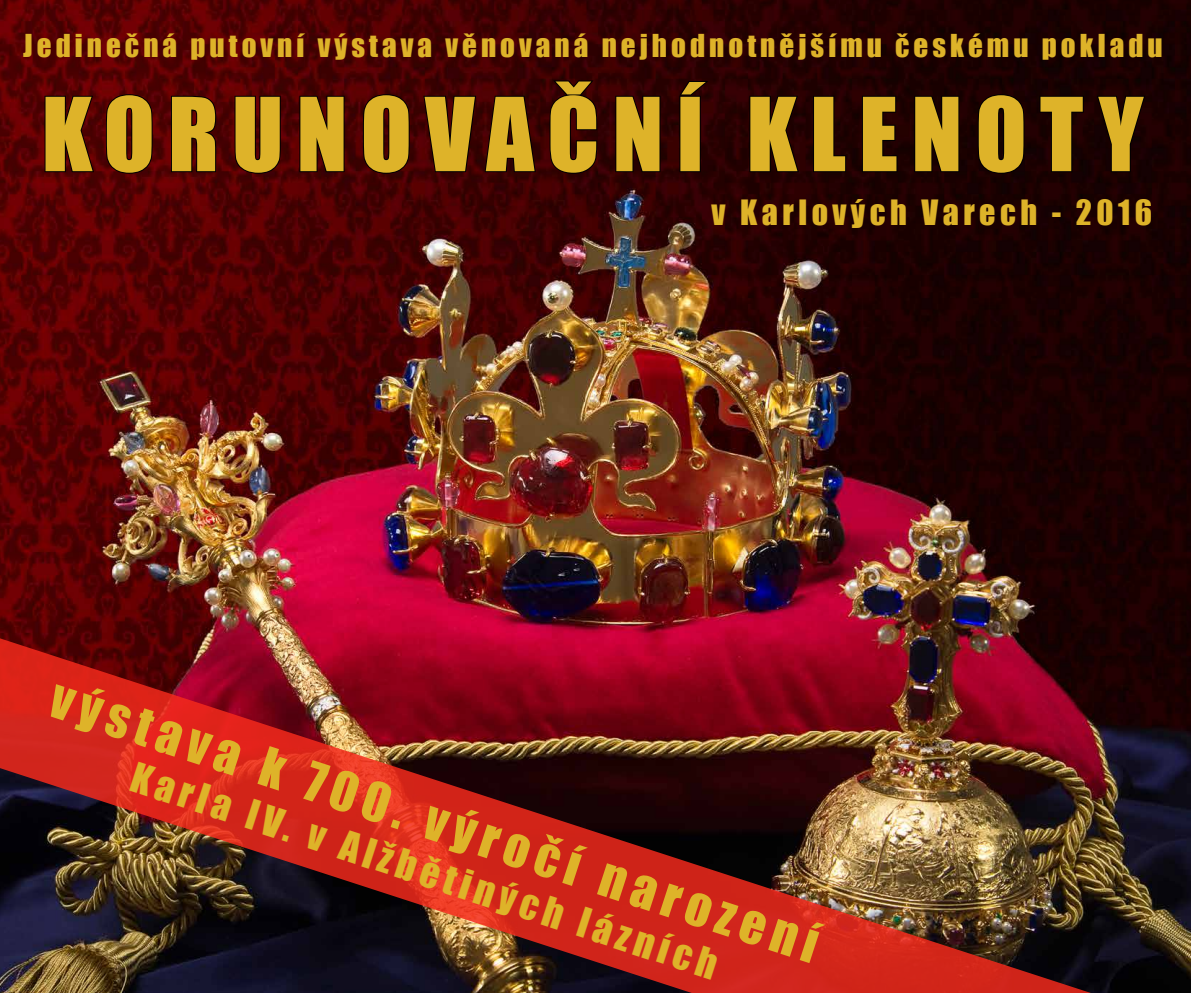
<style>
.page{position:relative;width:1191px;height:993px;background:#fff}
.page>*{position:absolute;margin:0;border:0;box-sizing:border-box;transform-origin:0 0}
.t1{font:94px "Impact";letter-spacing:.14em;color:#deb329}
.t2{font:50px "Impact";color:#deb329}
.t3{font:38px "Impact";color:#deb329}
.t4{font:32px "Impact";letter-spacing:.14em;color:#deb329}
.t5{font:29px "Impact";letter-spacing:.14em;color:#deb329}
</style>
<div class="page">
<img style="left:0;top:0;width:1191px;height:992px">
<svg style="left:44px;top:94px;width:51px;height:79px;background:#4b0001"></svg>
<svg style="left:105px;top:93px;width:49px;height:82px;background:#4b0001"></svg>
<svg style="left:170px;top:95px;width:47px;height:78px;background:#460001"></svg>
<svg style="left:233px;top:95px;width:49px;height:80px;background:#420001"></svg>
<svg style="left:298px;top:95px;width:47px;height:78px;background:#3e0001"></svg>
<svg style="left:362px;top:93px;width:49px;height:82px;background:#3c0001"></svg>
<svg style="left:422px;top:95px;width:55px;height:82px;background:#390001"></svg>
<svg style="left:483px;top:94px;width:54px;height:79px;background:#340001"></svg>
<svg style="left:548px;top:79px;width:50px;height:96px;background:#2e0001"></svg>
<svg style="left:614px;top:95px;width:47px;height:78px;background:#280001"></svg>
<svg style="left:677px;top:79px;width:34px;height:94px;background:#250001"></svg>
<svg style="left:748px;top:94px;width:52px;height:79px;background:#200001"></svg>
<svg style="left:812px;top:95px;width:35px;height:78px;background:#1e0000"></svg>
<svg style="left:861px;top:95px;width:37px;height:78px;background:#190000"></svg>
<svg style="left:913px;top:95px;width:47px;height:78px;background:#170000"></svg>
<svg style="left:976px;top:93px;width:49px;height:82px;background:#160000"></svg>
<svg style="left:1038px;top:95px;width:46px;height:78px;background:#170000"></svg>
<svg style="left:1095px;top:94px;width:51px;height:79px;background:#160001"></svg>
<img style="left:0;top:635px;width:1174px;height:357px">
<p class="t5" style="left:23px;top:23px;width:1141px">Jedinečná putovní výstava věnovaná nejhodnotnějšímu českému pokladu</p>
<h1 class="t1" style="left:42px;top:61px;width:1103px">KORUNOVAČNÍ KLENOTY</h1>
<p class="t4" style="left:711px;top:188px;width:442px">v Karlových Varech - 2016</p>
<h2 class="t2" style="left:64px;top:659px;width:805px;rotate:18deg">výstava k 700. výročí narození</h2>
<h3 class="t3" style="left:141px;top:747px;width:615px;rotate:18deg">Karla IV. v Alžbětiných lázních</h3>
</div>
